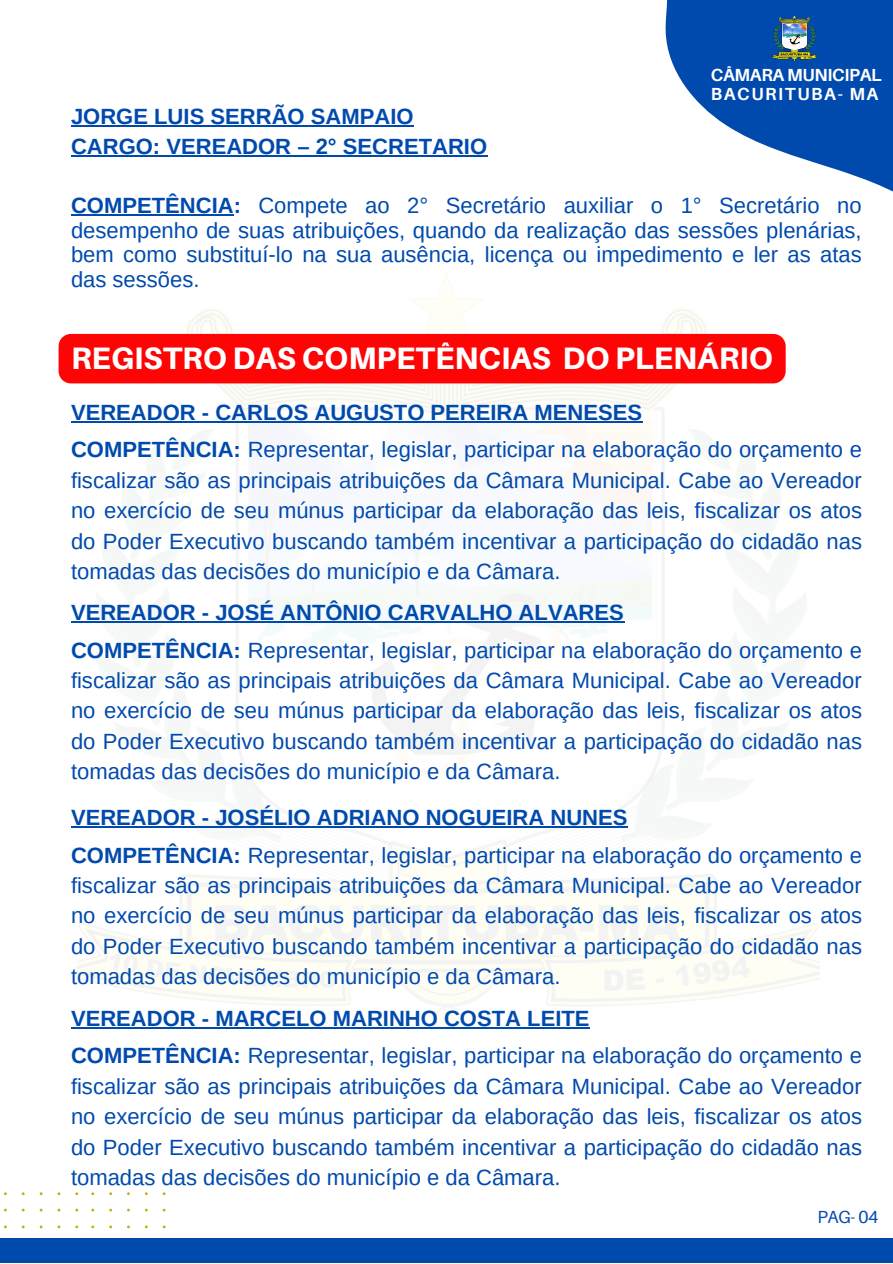
<style>
.page{position:relative;width:893px;height:1264px;background:#fff}
.page>*{position:absolute;margin:0;border:0;box-sizing:border-box;transform-origin:0 0}
.t1{font:800 31.05px "Aileron";color:#fff}
.t2{font:22.05px/30.5px "Arimo";color:#004aad;text-align:justify}
.t3{font:700 22.05px "Arimo";color:#004aad}
.t4{font:700 17.55px "Aileron";letter-spacing:-.02em;color:#fff}
.t5{font:700 17.55px "Aileron";letter-spacing:.09em;color:#fff}
.t6{font:17.55px "Aileron";color:#004aad}
.s1{font-weight:700}
</style>
<div class="page">
<img style="left:77px;top:308px;width:742px;height:718px">
<svg style="left:665px;top:0;width:227px;height:191px;fill:#004aad"></svg>
<img style="left:771px;top:16px;width:46px;height:45px">
<hr style="left:71px;top:125px;width:342px;height:1px;background:#004aad">
<hr style="left:71px;top:155px;width:416px;height:2px;background:#004aad">
<hr style="left:71px;top:214px;width:163px;height:1px;background:#004aad">
<div style="left:59px;top:334px;width:726px;height:49px;background:#ff0404"></div>
<hr style="left:71px;top:421px;width:125px;height:2px;background:#004aad">
<svg style="left:196px;top:421px;width:19px;height:2px"></svg>
<hr style="left:215px;top:421px;width:427px;height:2px;background:#004aad">
<hr style="left:71px;top:621px;width:125px;height:2px;background:#004aad">
<hr style="left:196px;top:621px;width:428px;height:2px;background:#004aad">
<hr style="left:71px;top:826px;width:125px;height:2px;background:#004aad">
<hr style="left:196px;top:826px;width:432px;height:2px;background:#004aad">
<hr style="left:71px;top:1026px;width:125px;height:2px;background:#004aad">
<hr style="left:196px;top:1026px;width:394px;height:2px;background:#004aad">
<div style="left:0;top:1238px;width:892px;height:24px;background:#004aad"></div>
<p class="t4" style="left:710px;top:64px;width:173px">CÂMARA MUNICIPAL</p>
<p class="t5" style="left:710px;top:83px;width:169px">BACURITUBA- MA</p>
<p class="t3" style="left:71px;top:104px;width:344px">JORGE LUIS SERRÃO SAMPAIO</p>
<p class="t3" style="left:71px;top:134px;width:417px">CARGO: VEREADOR – 2° SECRETARIO</p>
<p class="t2" style="left:71px;top:193px;width:792px;line-height:24.8px"><span class="s1">COMPETÊNCIA:</span> Compete ao 2° Secretário auxiliar o 1° Secretário no desempenho de suas atribuições, quando da realização das sessões plenárias, bem como substituí-lo na sua ausência, licença ou impedimento e ler as atas das sessões.</p>
<p class="t1" style="left:71px;top:339px;width:703px">REGISTRO DAS COMPETÊNCIAS DO PLENÁRIO</p>
<p class="t3" style="left:71px;top:399px;width:572px">VEREADOR - CARLOS AUGUSTO PEREIRA MENESES</p>
<p class="t2" style="left:71px;top:434px;width:792px"><span class="s1">COMPETÊNCIA:</span> Representar, legislar, participar na elaboração do orçamento e fiscalizar são as principais atribuições da Câmara Municipal. Cabe ao Vereador no exercício de seu múnus participar da elaboração das leis, fiscalizar os atos do Poder Executivo buscando também incentivar a participação do cidadão nas tomadas das decisões do município e da Câmara.</p>
<p class="t3" style="left:71px;top:599px;width:554px">VEREADOR - JOSÉ ANTÔNIO CARVALHO ALVARES</p>
<p class="t2" style="left:71px;top:634px;width:792px"><span class="s1">COMPETÊNCIA:</span> Representar, legislar, participar na elaboração do orçamento e fiscalizar são as principais atribuições da Câmara Municipal. Cabe ao Vereador no exercício de seu múnus participar da elaboração das leis, fiscalizar os atos do Poder Executivo buscando também incentivar a participação do cidadão nas tomadas das decisões do município e da Câmara.</p>
<p class="t3" style="left:71px;top:804px;width:558px">VEREADOR - JOSÉLIO ADRIANO NOGUEIRA NUNES</p>
<p class="t2" style="left:71px;top:839px;width:792px"><span class="s1">COMPETÊNCIA:</span> Representar, legislar, participar na elaboração do orçamento e fiscalizar são as principais atribuições da Câmara Municipal. Cabe ao Vereador no exercício de seu múnus participar da elaboração das leis, fiscalizar os atos do Poder Executivo buscando também incentivar a participação do cidadão nas tomadas das decisões do município e da Câmara.</p>
<p class="t3" style="left:71px;top:1005px;width:520px">VEREADOR - MARCELO MARINHO COSTA LEITE</p>
<p class="t2" style="left:71px;top:1040px;width:792px"><span class="s1">COMPETÊNCIA:</span> Representar, legislar, participar na elaboração do orçamento e fiscalizar são as principais atribuições da Câmara Municipal. Cabe ao Vereador no exercício de seu múnus participar da elaboração das leis, fiscalizar os atos do Poder Executivo buscando também incentivar a participação do cidadão nas tomadas das decisões do município e da Câmara.</p>
<p class="t6" style="left:817px;top:1206px;width:62px">PAG- 04</p>
</div>
